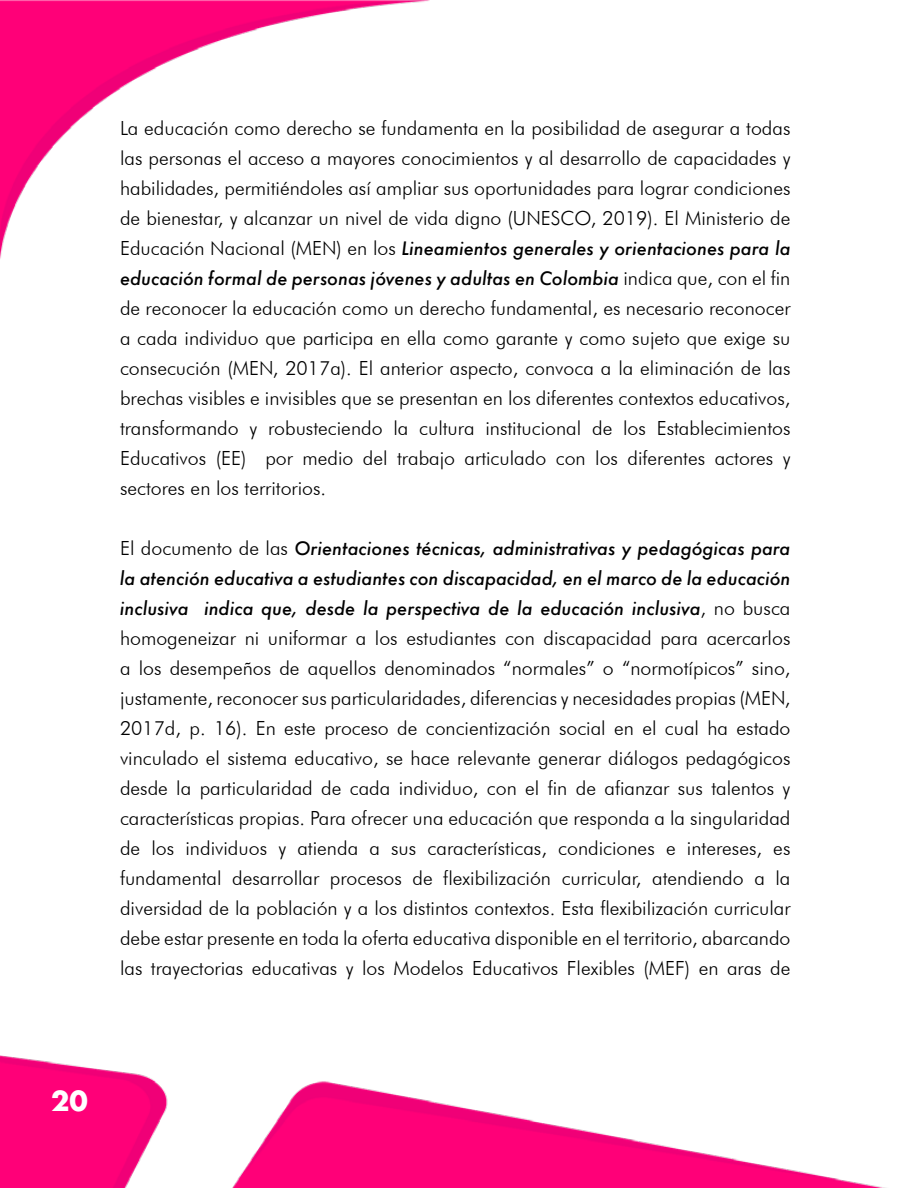
<style>
.page{position:relative;width:918px;height:1188px;background:#fff}
.page>*{position:absolute;margin:0;border:0;box-sizing:border-box;transform-origin:0 0}
.t1{font:700 27px "Futura";color:#fff}
.t2{font:300 19.5px/30px "Futura BT";color:#000;text-align:justify}
.t3{font:italic 500 18px/30px "Futura";color:#000}
.s1{font-family:"Futura BT";font-weight:300;font-style:normal;font-size:19.5px}
</style>
<div class="page">
<img style="left:0;top:0;width:886px;height:1188px">
<p class="t2" style="left:120px;top:113px;width:672px">La educación como derecho se fundamenta en la posibilidad de asegurar a todas las personas el acceso a mayores conocimientos y al desarrollo de capacidades y habilidades, permitiéndoles así ampliar sus oportunidades para lograr condiciones de bienestar, y alcanzar un nivel de vida digno (UNESCO, 2019). El Ministerio de</p>
<p class="t3" style="left:120px;top:233px;width:672px"><span class="s1">Educación Nacional (MEN) en los</span> Lineamientos generales y orientaciones para la educación formal de personas jóvenes y adultas en Colombia <span class="s1">indica que, con el fin</span></p>
<p class="t2" style="left:120px;top:293px;width:672px">de reconocer la educación como un derecho fundamental, es necesario reconocer a cada individuo que participa en ella como garante y como sujeto que exige su consecución (MEN, 2017a). El anterior aspecto, convoca a la eliminación de las brechas visibles e invisibles que se presentan en los diferentes contextos educativos, transformando y robusteciendo la cultura institucional de los Establecimientos Educativos (EE) por medio del trabajo articulado con los diferentes actores y sectores en los territorios.</p>
<p class="t3" style="left:120px;top:533px;width:672px;text-align:justify"><span class="s1">El documento de las</span> Orientaciones técnicas, administrativas y pedagógicas para la atención educativa a estudiantes con discapacidad, en el marco de la educación inclusiva indica que, desde la perspectiva de la educación inclusiva<span class="s1">, no busca</span></p>
<p class="t2" style="left:120px;top:623px;width:672px">homogeneizar ni uniformar a los estudiantes con discapacidad para acercarlos a los desempeños de aquellos denominados “normales” o “normotípicos” sino, justamente, reconocer sus particularidades, diferencias y necesidades propias (MEN, 2017d, p. 16). En este proceso de concientización social en el cual ha estado vinculado el sistema educativo, se hace relevante generar diálogos pedagógicos desde la particularidad de cada individuo, con el fin de afianzar sus talentos y características propias. Para ofrecer una educación que responda a la singularidad de los individuos y atienda a sus características, condiciones e intereses, es fundamental desarrollar procesos de flexibilización curricular, atendiendo a la diversidad de la población y a los distintos contextos. Esta flexibilización curricular debe estar presente en toda la oferta educativa disponible en el territorio, abarcando las trayectorias educativas y los Modelos Educativos Flexibles (MEF) en aras de</p>
<h1 class="t1" style="left:51px;top:1082px;width:38px">20</h1>
</div>
